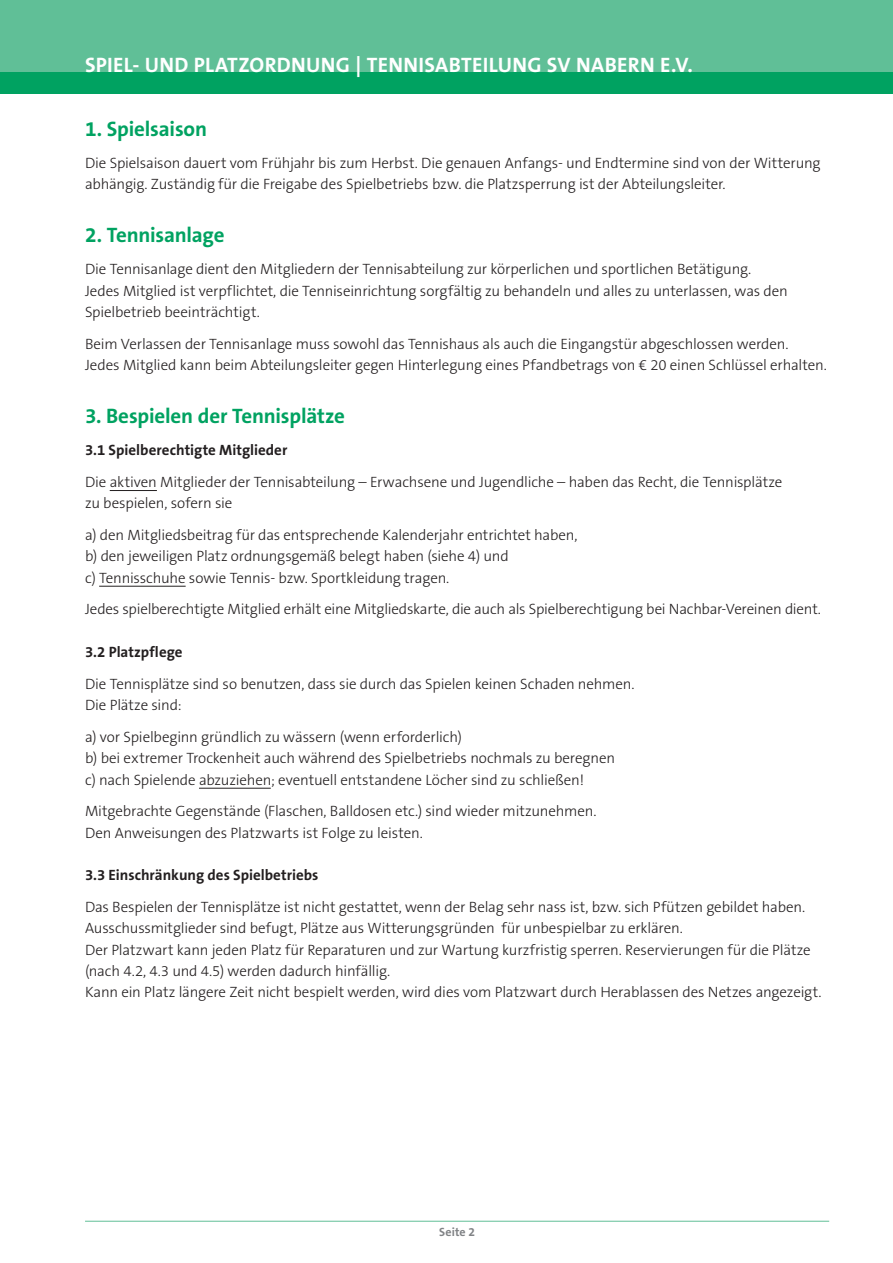
<style>
.page{position:relative;width:893px;height:1263px;background:#fff}
.page>*{position:absolute;margin:0;border:0;box-sizing:border-box;transform-origin:0 0}
.Subline_14pt_bold_SV{font:700 21px "The Sans B7";letter-spacing:-.01em;color:#00a261}
.t1{font:700 21px "The Sans B7";letter-spacing:.015em;color:#fff}
.Copy_10pt_ohne_Raste{font:300 15px/21.3px "The Sans B3";letter-spacing:-.01em;color:#231f20}
.Copy_10pt_ohne_Raste-2{font:700 15px "The Sans B7";color:#231f20}
.t2{font:700 12px "The Sans B7";letter-spacing:.01em;color:#808285}
</style>
<div class="page">
<div style="left:0;top:0;width:893px;height:94px;background:#60bf97"></div>
<div style="left:0;top:72px;width:893px;height:22px;background:#00a261"></div>
<hr style="left:85px;top:1221px;width:744px;height:1px;background:#60bf97">
<hr style="left:110px;top:490px;width:47px;height:1px;background:#231f20">
<hr style="left:99px;top:586px;width:87px;height:1px;background:#231f20">
<hr style="left:199px;top:788px;width:72px;height:1px;background:#231f20">
<h1 class="t1" style="left:85px;top:54px;width:609px">SPIEL- UND PLATZORDNUNG | TENNISABTEILUNG SV NABERN E.V.</h1>
<p class="Subline_14pt_bold_SV" style="left:85px;top:118px;width:124px">1. Spielsaison</p>
<p class="Copy_10pt_ohne_Raste" style="left:85px;top:153px;width:737px">Die Spielsaison dauert vom Frühjahr bis zum Herbst. Die genauen Anfangs- und Endtermine sind von der Witterung abhängig. Zuständig für die Freigabe des Spielbetriebs bzw. die Platzsperrung ist der Abteilungsleiter.</p>
<p class="Subline_14pt_bold_SV" style="left:85px;top:224px;width:141px">2. Tennisanlage</p>
<p class="Copy_10pt_ohne_Raste" style="left:85px;top:259px;width:704px">Die Tennisanlage dient den Mitgliedern der Tennisabteilung zur körperlichen und sportlichen Betätigung.<br>Jedes Mitglied ist verpflichtet, die Tenniseinrichtung sorgfältig zu behandeln und alles zu unterlassen, was den<br>Spielbetrieb beeinträchtigt.</p>
<p class="Copy_10pt_ohne_Raste" style="left:85px;top:334px;width:743px">Beim Verlassen der Tennisanlage muss sowohl das Tennishaus als auch die Eingangstür abgeschlossen werden.<br>Jedes Mitglied kann beim Abteilungsleiter gegen Hinterlegung eines Pfandbetrags von € 20 einen Schlüssel erhalten.</p>
<p class="Subline_14pt_bold_SV" style="left:85px;top:405px;width:261px">3. Bespielen der Tennisplätze</p>
<p class="Copy_10pt_ohne_Raste-2" style="left:85px;top:442px;width:204px">3.1 Spielberechtigte Mitglieder</p>
<p class="Copy_10pt_ohne_Raste" style="left:85px;top:472px;width:699px">Die aktiven Mitglieder der Tennisabteilung – Erwachsene und Jugendliche – haben das Recht, die Tennisplätze zu bespielen, sofern sie</p>
<p class="Copy_10pt_ohne_Raste" style="left:85px;top:525px;width:494px">a) den Mitgliedsbeitrag für das entsprechende Kalenderjahr entrichtet haben, b) den jeweiligen Platz ordnungsgemäß belegt haben (siehe 4) und<br>c) Tennisschuhe sowie Tennis- bzw. Sportkleidung tragen.</p>
<p class="Copy_10pt_ohne_Raste" style="left:85px;top:599px;width:737px">Jedes spielberechtigte Mitglied erhält eine Mitgliedskarte, die auch als Spielberechtigung bei Nachbar-Vereinen dient.</p>
<p class="Copy_10pt_ohne_Raste-2" style="left:85px;top:644px;width:99px">3.2 Platzpflege</p>
<p class="Copy_10pt_ohne_Raste" style="left:85px;top:674px;width:551px">Die Tennisplätze sind so benutzen, dass sie durch das Spielen keinen Schaden nehmen.<br>Die Plätze sind:</p>
<p class="Copy_10pt_ohne_Raste" style="left:85px;top:727px;width:531px">a) vor Spielbeginn gründlich zu wässern (wenn erforderlich)<br>b) bei extremer Trockenheit auch während des Spielbetriebs nochmals zu beregnen c) nach Spielende abzuziehen; eventuell entstandene Löcher sind zu schließen!</p>
<p class="Copy_10pt_ohne_Raste" style="left:85px;top:801px;width:513px">Mitgebrachte Gegenstände (Flaschen, Balldosen etc.) sind wieder mitzunehmen.<br>Den Anweisungen des Platzwarts ist Folge zu leisten.</p>
<p class="Copy_10pt_ohne_Raste-2" style="left:85px;top:867px;width:235px">3.3 Einschränkung des Spielbetriebs</p>
<p class="Copy_10pt_ohne_Raste" style="left:85px;top:897px;width:738px">Das Bespielen der Tennisplätze ist nicht gestattet, wenn der Belag sehr nass ist, bzw. sich Pfützen gebildet haben.<br>Ausschussmitglieder sind befugt, Plätze aus Witterungsgründen für unbespielbar zu erklären.<br>Der Platzwart kann jeden Platz für Reparaturen und zur Wartung kurzfristig sperren. Reservierungen für die Plätze (nach 4.2, 4.3 und 4.5) werden dadurch hinfällig.<br>Kann ein Platz längere Zeit nicht bespielt werden, wird dies vom Platzwart durch Herablassen des Netzes angezeigt.</p>
<p class="t2" style="left:439px;top:1226px;width:37px">Seite 2</p>
</div>
